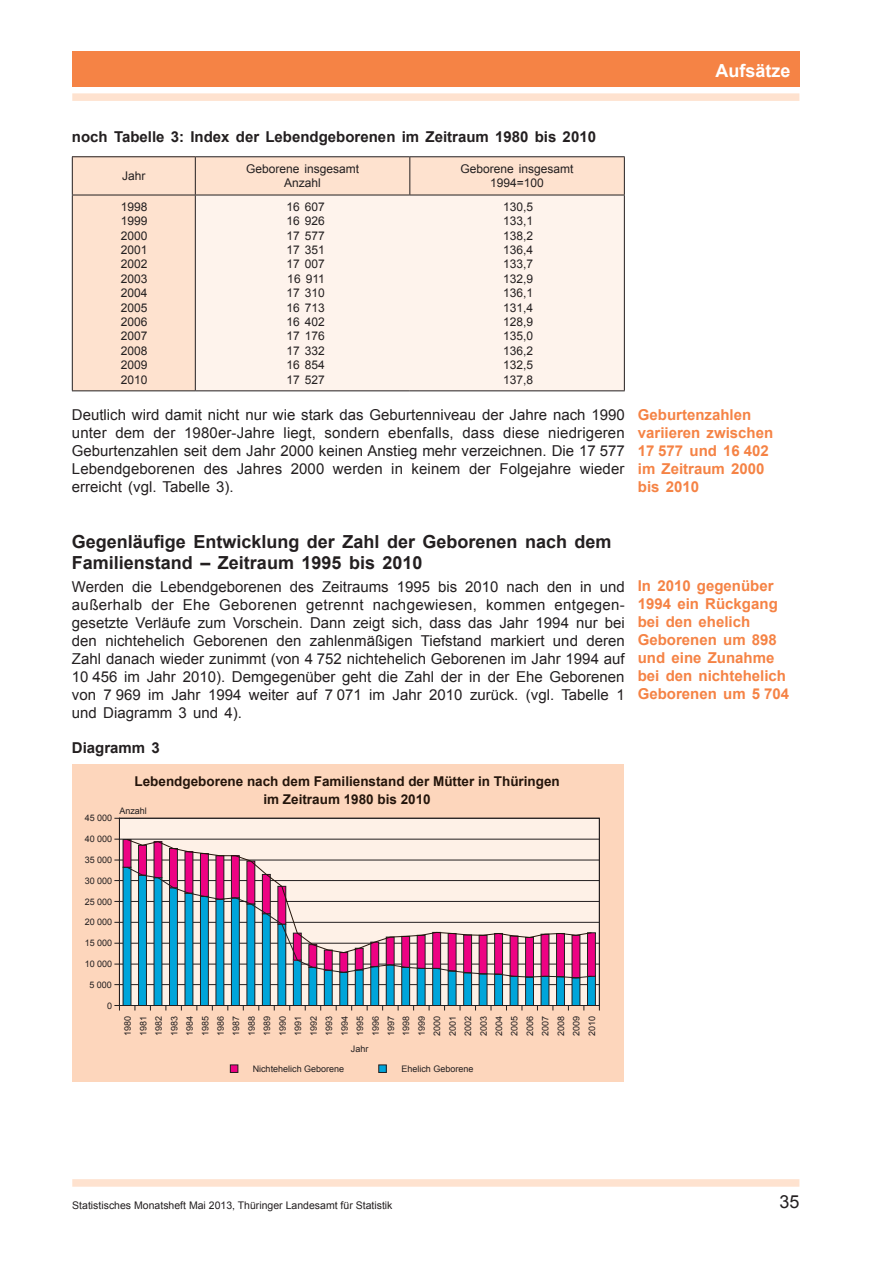
<style>
.page{position:relative;width:893px;height:1263px;background:#fff}
.page>*{position:absolute;margin:0;border:0;box-sizing:border-box;transform-origin:0 0}
.t1{font:700 18px/21.6px "Arial";color:#231f20}
.t2{font:18px "Arial Bold";color:#fff}
.t3{font:18px "Arial";color:#231f20}
.t4{font:15px/18px "Arial";color:#231f20;text-align:justify}
.t5{font:700 15px/18px "Arial";color:#f58345}
.t6{font:700 15px "Arial";color:#231f20}
.t7{font:13.5px/18px "Arial Bold";color:#24150b;text-align:center}
.t8{font:12px/14.4px "Arial";color:#231f20;text-align:center}
.t9{font:10.5px "Arial";color:#231f20}
.t10{font:9px/15.5px "Arial";color:#231f20;text-align:justify}
</style>
<div class="page">
<div style="left:72px;top:1179px;width:727px;height:8px;background:#fee2cf"></div>
<div style="left:72px;top:93px;width:727px;height:8px;background:#fee2cf"></div>
<div style="left:72px;top:51px;width:727px;height:35px;background:#f58345"></div>
<div style="left:73px;top:157px;width:551px;height:233px;background:#fee2cf"></div>
<div style="left:195px;top:195px;width:429px;height:196px;background:#fef3ec"></div>
<hr style="left:72px;top:156px;width:123px;height:1px;background:#231f20">
<hr style="left:72px;top:157px;width:1px;height:38px;background:#231f20">
<hr style="left:195px;top:156px;width:215px;height:1px;background:#231f20">
<hr style="left:195px;top:157px;width:1px;height:38px;background:#231f20">
<hr style="left:410px;top:156px;width:215px;height:1px;background:#231f20">
<hr style="left:409px;top:157px;width:1px;height:38px;background:#231f20">
<hr style="left:624px;top:157px;width:1px;height:38px;background:#231f20">
<hr style="left:72px;top:195px;width:123px;height:1px;background:#231f20">
<hr style="left:72px;top:195px;width:1px;height:195px;background:#231f20">
<hr style="left:195px;top:195px;width:215px;height:1px;background:#231f20">
<hr style="left:195px;top:195px;width:1px;height:195px;background:#231f20">
<hr style="left:410px;top:195px;width:215px;height:1px;background:#231f20">
<hr style="left:624px;top:195px;width:1px;height:195px;background:#231f20">
<hr style="left:72px;top:390px;width:123px;height:1px;background:#231f20">
<hr style="left:195px;top:390px;width:215px;height:1px;background:#231f20">
<hr style="left:410px;top:390px;width:215px;height:1px;background:#231f20">
<div style="left:72px;top:764px;width:552px;height:318px;background:#fdd6bc"></div>
<svg style="left:114px;top:817px;width:486px;height:194px;background:#abbfc3"></svg>
<svg style="left:126px;top:953px;width:466px;height:25px;background:#9a89ac"></svg>
<svg style="left:126px;top:838px;width:466px;height:115px;background:#d1bfc7"></svg>
<div style="left:379px;top:1065px;width:7px;height:7px;background:#00a5da"></div>
<div style="left:378px;top:1064px;width:9px;height:9px;border:1px solid #231f20"></div>
<div style="left:230px;top:1065px;width:8px;height:7px;background:#ed0283"></div>
<div style="left:230px;top:1064px;width:8px;height:9px;border:1px solid #231f20"></div>
<p class="t2" style="left:715px;top:59px;width:77px">Aufsätze</p>
<p class="t6" style="left:72px;top:127px;width:526px">noch Tabelle 3: Index der Lebendgeborenen im Zeitraum 1980 bis 2010</p>
<p class="t8" style="left:122px;top:169px;width:25px">Jahr</p>
<p class="t8" style="left:246px;top:162px;width:115px">Geborene insgesamt<br>Anzahl</p>
<p class="t8" style="left:461px;top:162px;width:115px">Geborene insgesamt<br>1994=100</p>
<p class="t8" style="left:121px;top:199px;width:28px">1998</p>
<p class="t8" style="left:286px;top:199px;width:40px">16 607</p>
<p class="t8" style="left:503px;top:199px;width:32px">130,5</p>
<p class="t8" style="left:121px;top:214px;width:28px">1999</p>
<p class="t8" style="left:286px;top:214px;width:40px">16 926</p>
<p class="t8" style="left:503px;top:214px;width:32px">133,1</p>
<p class="t8" style="left:121px;top:228px;width:28px">2000</p>
<p class="t8" style="left:286px;top:228px;width:40px">17 577</p>
<p class="t8" style="left:503px;top:228px;width:32px">138,2</p>
<p class="t8" style="left:121px;top:243px;width:28px">2001</p>
<p class="t8" style="left:286px;top:243px;width:40px">17 351</p>
<p class="t8" style="left:503px;top:243px;width:32px">136,4</p>
<p class="t8" style="left:121px;top:257px;width:28px">2002</p>
<p class="t8" style="left:286px;top:257px;width:40px">17 007</p>
<p class="t8" style="left:503px;top:257px;width:32px">133,7</p>
<p class="t8" style="left:121px;top:271px;width:28px">2003</p>
<p class="t8" style="left:287px;top:271px;width:39px">16 911</p>
<p class="t8" style="left:503px;top:271px;width:32px">132,9</p>
<p class="t8" style="left:121px;top:286px;width:28px">2004</p>
<p class="t8" style="left:286px;top:286px;width:40px">17 310</p>
<p class="t8" style="left:503px;top:286px;width:32px">136,1</p>
<p class="t8" style="left:121px;top:300px;width:28px">2005</p>
<p class="t8" style="left:286px;top:300px;width:40px">16 713</p>
<p class="t8" style="left:503px;top:300px;width:32px">131,4</p>
<p class="t8" style="left:121px;top:315px;width:28px">2006</p>
<p class="t8" style="left:286px;top:315px;width:40px">16 402</p>
<p class="t8" style="left:503px;top:315px;width:32px">128,9</p>
<p class="t8" style="left:121px;top:329px;width:28px">2007</p>
<p class="t8" style="left:286px;top:329px;width:40px">17 176</p>
<p class="t8" style="left:503px;top:329px;width:32px">135,0</p>
<p class="t8" style="left:121px;top:343px;width:28px">2008</p>
<p class="t8" style="left:286px;top:343px;width:40px">17 332</p>
<p class="t8" style="left:503px;top:343px;width:32px">136,2</p>
<p class="t8" style="left:121px;top:358px;width:28px">2009</p>
<p class="t8" style="left:286px;top:358px;width:40px">16 854</p>
<p class="t8" style="left:503px;top:358px;width:32px">132,5</p>
<p class="t8" style="left:121px;top:372px;width:28px">2010</p>
<p class="t8" style="left:286px;top:372px;width:40px">17 527</p>
<p class="t8" style="left:503px;top:372px;width:32px">137,8</p>
<p class="t4" style="left:72px;top:406px;width:554px">Deutlich wird damit nicht nur wie stark das Geburtenniveau der Jahre nach 1990 unter dem der 1980er-Jahre liegt, sondern ebenfalls, dass diese niedrigeren Geburtenzahlen seit dem Jahr 2000 keinen Anstieg mehr verzeichnen. Die 17 577<br>Lebendgeborenen des Jahres 2000 werden in keinem der Folgejahre wieder erreicht (vgl. Tabelle 3).</p>
<p class="t1" style="left:72px;top:531px;width:541px">Gegenläufige Entwicklung der Zahl der Geborenen nach dem<br>Familienstand – Zeitraum 1995 bis 2010</p>
<p class="t4" style="left:72px;top:578px;width:554px">Werden die Lebendgeborenen des Zeitraums 1995 bis 2010 nach den in und außerhalb der Ehe Geborenen getrennt nachgewiesen, kommen entgegen&shy;gesetzte Verläufe zum Vorschein. Dann zeigt sich, dass das Jahr 1994 nur bei den nichtehelich Geborenen den zahlenmäßigen Tiefstand markiert und deren Zahl danach wieder zunimmt (von 4 752 nichtehelich Geborenen im Jahr 1994 auf 10 456 im Jahr 2010). Demgegenüber geht die Zahl der in der Ehe Geborenen von 7 969 im Jahr 1994 weiter auf 7 071 im Jahr 2010 zurück. (vgl. Tabelle 1 und Diagramm 3 und 4).</p>
<p class="t6" style="left:72px;top:737px;width:89px">Diagramm 3</p>
<p class="t7" style="left:135px;top:773px;width:427px">Lebendgeborene nach dem Familienstand der Mütter in Thüringen im Zeitraum 1980 bis 2010</p>
<p class="t10" style="left:119px;top:803px;width:29px">Anzahl</p>
<p class="t10" style="left:85px;top:810px;width:29px">45 000</p>
<p class="t10" style="left:85px;top:831px;width:29px">40 000</p>
<p class="t10" style="left:85px;top:852px;width:29px">35 000</p>
<p class="t10" style="left:85px;top:873px;width:29px">30 000</p>
<p class="t10" style="left:85px;top:894px;width:29px">25 000</p>
<p class="t10" style="left:85px;top:914px;width:29px">20 000</p>
<p class="t10" style="left:85px;top:935px;width:29px">15 000</p>
<p class="t10" style="left:85px;top:956px;width:29px">10 000</p>
<p class="t10" style="left:89px;top:977px;width:24px">5 000</p>
<p class="t10" style="left:107px;top:998px;width:7px">0</p>
<p class="t10" style="left:120px;top:1036px;width:22px;rotate:-90deg">1980<br>1981<br>1982<br>1983<br>1984<br>1985<br>1986<br>1987<br>1988<br>1989<br>1990<br>1991<br>1992<br>1993<br>1994<br>1995<br>1996<br>1997<br>1998<br>1999<br>2000<br>2001<br>2002<br>2003<br>2004<br>2005<br>2006<br>2007<br>2008<br>2009<br>2010</p>
<p class="t10" style="left:351px;top:1041px;width:19px">Jahr</p>
<p class="t10" style="left:253px;top:1061px;width:93px">Nichtehelich Geborene</p>
<p class="t10" style="left:401px;top:1061px;width:74px">Ehelich Geborene</p>
<p class="t5" style="left:638px;top:406px;width:137px">Geburtenzahlen variieren zwischen<br>17 577 und 16 402 im Zeitraum 2000 bis 2010</p>
<p class="t5" style="left:638px;top:577px;width:153px">In 2010 gegenüber<br>1994 ein Rückgang bei den ehelich<br>Geborenen um 898 und eine Zunahme bei den nichtehelich<br>Geborenen um 5 704</p>
<p class="t9" style="left:72px;top:1198px;width:322px">Statistisches Monatsheft Mai 2013, Thüringer Landesamt für Statistik</p>
<p class="t3" style="left:779px;top:1190px;width:22px">35</p>
</div>
